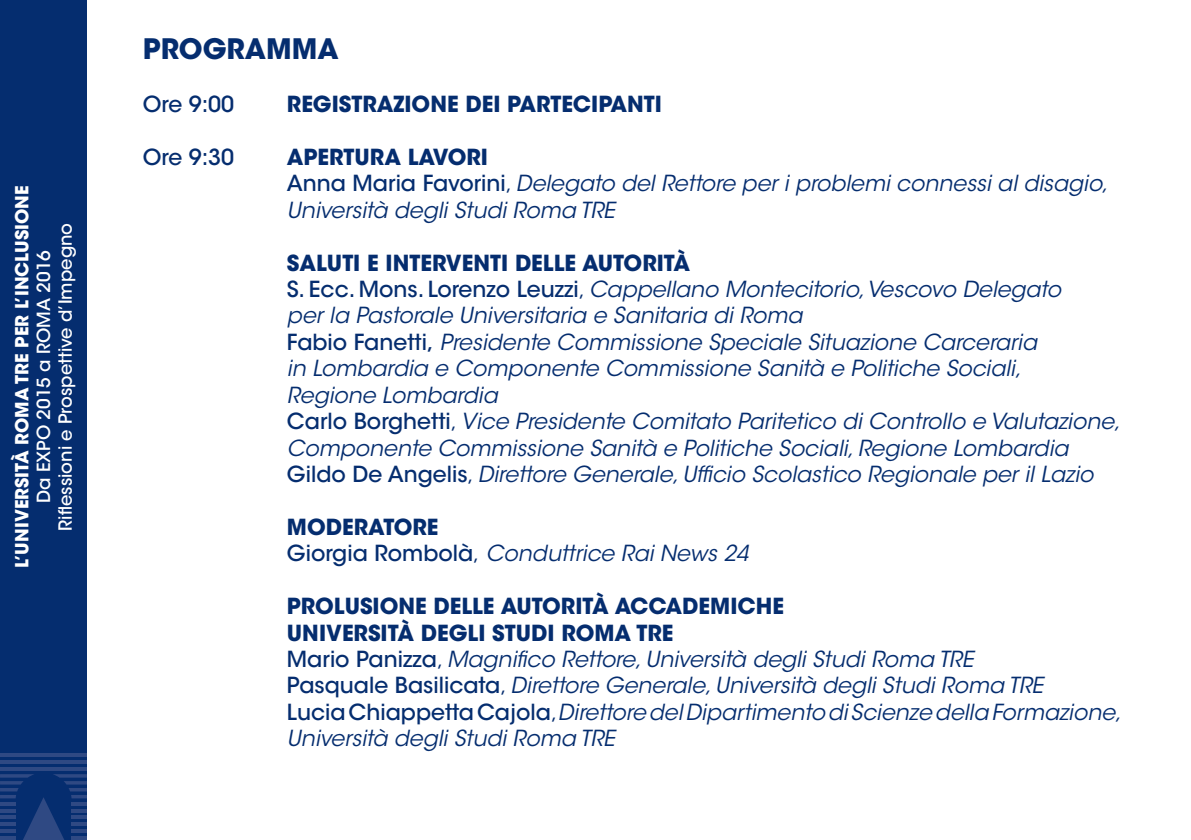
<style>
.page{position:relative;width:1191px;height:840px;background:#fff}
.page>*{position:absolute;margin:0;border:0;box-sizing:border-box;transform-origin:0 0}
.t1{font:700 28px "ITC Avant Garde Std";color:#052d6f}
.t2{font:italic 22px "ITC Avant Garde Std";color:#052d6f}
.t3{font:700 22px "ITC Avant Garde Std";color:#052d6f}
.t4{font:500 22px "ITC Avant Garde Std";color:#052d6f}
.t5{font:500 18px "ITC Avant Garde Std";color:#fff}
.t6{font:700 18px "ITC Avant Garde Std";color:#fff}
.s1{font-weight:500;font-style:normal}
.s2{font-style:normal}
</style>
<div class="page">
<div style="left:0;top:0;width:87px;height:839px;background:#052d6f"></div>
<svg style="left:0;top:767px;width:87px;height:3px"></svg>
<svg style="left:0;top:760px;width:87px;height:3px"></svg>
<hr style="left:0;top:753px;width:87px;height:3px;background:#2f4983">
<svg style="left:0;top:774px;width:87px;height:65px"></svg>
<p class="t6" style="left:10px;top:567px;width:383px;rotate:-90deg">L’UNIVERSITÀ ROMA TRE PER L’INCLUSIONE</p>
<p class="t5" style="left:54px;top:530px;width:309px;rotate:-90deg">Riflessioni e Prospettive d’Impegno</p>
<p class="t5" style="left:32px;top:503px;width:254px;rotate:-90deg">Da EXPO 2015 a ROMA 2016</p>
<p class="t1" style="left:143px;top:30px;width:197px">PROGRAMMA</p>
<p class="t4" style="left:143px;top:90px;width:93px">Ore 9:00</p>
<p class="t3" style="left:287px;top:89px;width:376px">REGISTRAZIONE DEI PARTECIPANTI</p>
<p class="t4" style="left:143px;top:143px;width:93px">Ore 9:30</p>
<p class="t3" style="left:287px;top:142px;width:202px">APERTURA LAVORI</p>
<p class="t2" style="left:287px;top:170px;width:822px"><span class="s1">Anna Maria Favorini</span><span class="s2">,</span> Delegato del Rettore per i problemi connessi al disagio,</p>
<p class="t2" style="left:287px;top:196px;width:330px">Università degli Studi Roma TRE</p>
<p class="t3" style="left:287px;top:248px;width:405px">SALUTI E INTERVENTI DELLE AUTORITÀ</p>
<p class="t2" style="left:287px;top:275px;width:775px"><span class="s1">S. Ecc. Mons. Lorenzo Leuzzi</span><span class="s2">,</span> Cappellano Montecitorio, Vescovo Delegato</p>
<p class="t2" style="left:287px;top:302px;width:517px">per la Pastorale Universitaria e Sanitaria di Roma</p>
<p class="t2" style="left:287px;top:328px;width:751px"><span class="s1">Fabio Fanetti,</span> Presidente Commissione Speciale Situazione Carceraria</p>
<p class="t2" style="left:287px;top:355px;width:736px">in Lombardia e Componente Commissione Sanità e Politiche Sociali,</p>
<p class="t2" style="left:287px;top:381px;width:212px">Regione Lombardia</p>
<p class="t2" style="left:287px;top:407px;width:835px"><span class="s1">Carlo Borghetti</span><span class="s2">,</span> Vice Presidente Comitato Paritetico di Controllo e Valutazione,</p>
<p class="t2" style="left:287px;top:434px;width:783px">Componente Commissione Sanità e Politiche Sociali, Regione Lombardia</p>
<p class="t2" style="left:287px;top:460px;width:808px"><span class="s1">Gildo De Angelis</span><span class="s2">,</span> Direttore Generale, Ufficio Scolastico Regionale per il Lazio</p>
<p class="t3" style="left:287px;top:512px;width:153px">MODERATORE</p>
<p class="t2" style="left:287px;top:539px;width:463px"><span class="s1">Giorgia Rombolà</span><span class="s2">,</span> Conduttrice Rai News 24</p>
<p class="t3" style="left:287px;top:591px;width:498px">PROLUSIONE DELLE AUTORITÀ ACCADEMICHE</p>
<p class="t3" style="left:287px;top:617px;width:388px">UNIVERSITÀ DEGLI STUDI ROMA TRE</p>
<p class="t2" style="left:287px;top:645px;width:688px"><span class="s1">Mario Panizza</span><span class="s2">,</span> Magnifico Rettore, Università degli Studi Roma TRE</p>
<p class="t2" style="left:287px;top:671px;width:758px"><span class="s1">Pasquale Basilicata</span><span class="s2">,</span> Direttore Generale, Università degli Studi Roma TRE</p>
<p class="t2" style="left:287px;top:698px;width:836px"><span class="s1">Lucia Chiappetta Cajola</span><span class="s2">,</span>Direttore del Dipartimento di Scienze della Formazione,</p>
<p class="t2" style="left:287px;top:724px;width:330px">Università degli Studi Roma TRE</p>
</div>
